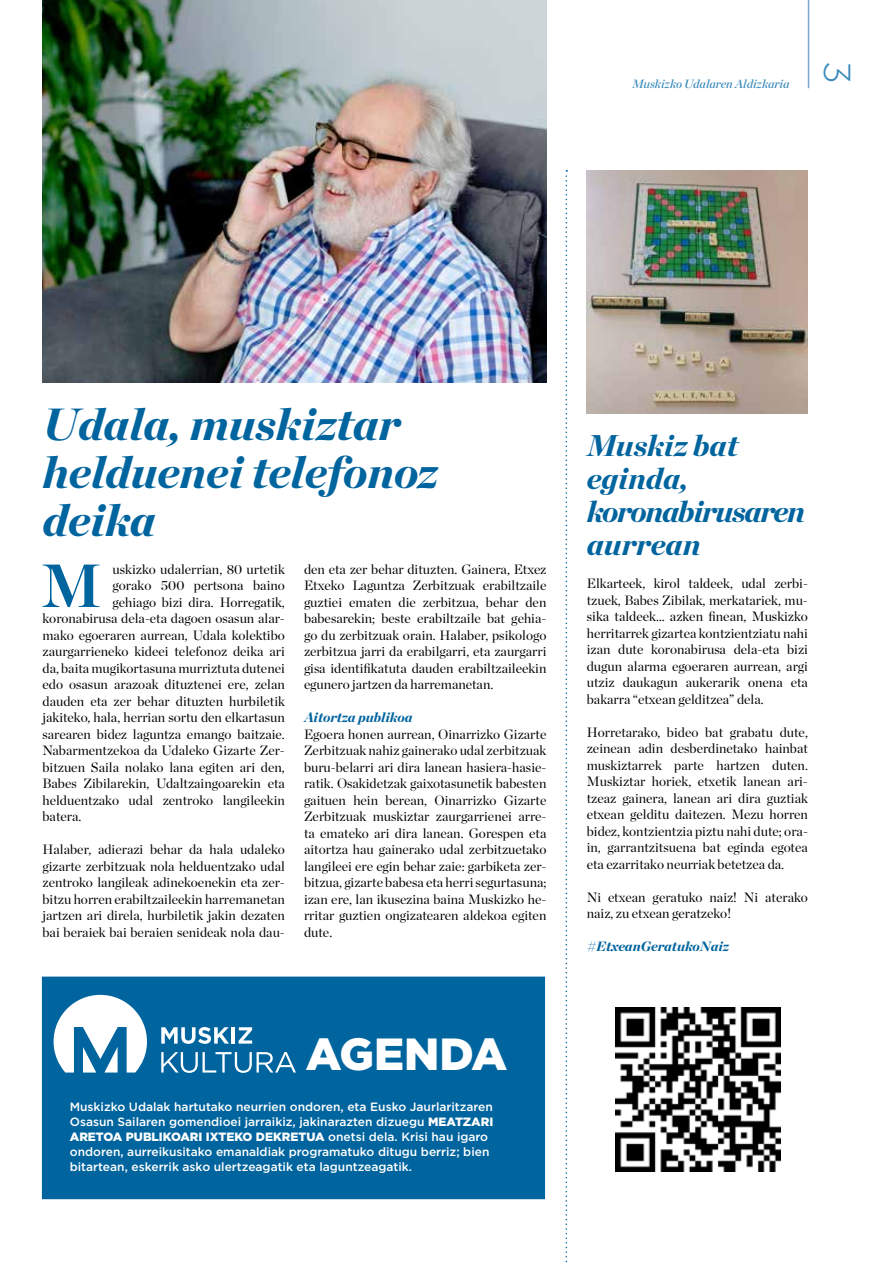
<style>
.page{position:relative;width:893px;height:1263px;background:#fff}
.page>*{position:absolute;margin:0;border:0;box-sizing:border-box;transform-origin:0 0}
.t1{font:700 60.9px "Chronicle Display";color:#00649e}
.t2{font:italic 900 45px/48px "Chronicle Display";color:#00649e}
.t3{font:900 45px "Gotham";color:#fff}
.t4{font:300 37.5px "Gotham";color:#398abb}
.t5{font:italic 900 30px/33px "Chronicle Display";letter-spacing:-.005em;color:#00649e}
.t6{font:13.5px/16.5px "Chronicle Display";color:#020100;text-align:justify}
.t7{font:13.5px "Chronicle Display";color:#000}
.t8{font:italic 900 13.5px "Chronicle Display";color:#00649e}
.t9{font:500 12px/15px "Gotham";color:#fff}
.t10{font:italic 12px "Chronicle Display Semi";color:#398abb}
.s1{font-weight:900}
</style>
<div class="page">
<hr style="left:808px;top:0;width:1px;height:88px;background:#7ba8ce">
<svg style="left:566px;top:170px;width:1px;height:1093px"></svg>
<img style="left:43px;top:0;width:503px;height:383px">
<div style="left:42px;top:976px;width:503px;height:223px;background:#00649e;border:2px solid #00649e"></div>
<svg style="left:54px;top:995px;width:93px;height:77px"></svg>
<svg style="left:161px;top:1027px;width:68px;height:17px"></svg>
<hr style="left:231px;top:1027px;width:4px;height:16px;background:#fff">
<svg style="left:239px;top:1027px;width:13px;height:16px"></svg>
<svg style="left:161px;top:1052px;width:135px;height:21px"></svg>
<img style="left:587px;top:170px;width:220px;height:243px">
<img style="left:615px;top:1007px;width:165px;height:165px">
<p class="t10" style="left:632px;top:74px;width:159px">Muskizko Udalaren Aldizkaria</p>
<h3 class="t4" style="left:861px;top:61px;width:24px;rotate:90deg">3</h3>
<h2 class="t2" style="left:43px;top:396px;width:397px">Udala, muskiztar helduenei telefonoz deika</h2>
<h1 class="t1" style="left:41px;top:536px;width:62px">M</h1>
<p class="t7" style="left:113px;top:559px;width:174px">uskizko udalerrian, 80 urtetik</p>
<p class="t7" style="left:113px;top:575px;width:174px">gorako 500 pertsona baino</p>
<p class="t7" style="left:113px;top:592px;width:174px">gehiago bizi dira. Horregatik,</p>
<p class="t7" style="left:43px;top:608px;width:244px">koronabirusa dela-eta dagoen osasun alar-</p>
<p class="t7" style="left:43px;top:625px;width:244px">mako egoeraren aurrean, Udala kolektibo</p>
<p class="t7" style="left:43px;top:641px;width:244px">zaurgarrieneko kideei telefonoz deika ari</p>
<p class="t7" style="left:43px;top:658px;width:244px">da, baita mugikortasuna murriztuta dutenei</p>
<p class="t7" style="left:43px;top:674px;width:244px">edo osasun arazoak dituztenei ere, zelan</p>
<p class="t7" style="left:43px;top:691px;width:244px">dauden eta zer behar dituzten hurbiletik</p>
<p class="t7" style="left:43px;top:707px;width:244px">jakiteko, hala, herrian sortu den elkartasun</p>
<p class="t7" style="left:43px;top:724px;width:244px">sarearen bidez laguntza emango baitzaie.</p>
<p class="t7" style="left:43px;top:740px;width:244px">Nabarmentzekoa da Udaleko Gizarte Zer-</p>
<p class="t7" style="left:43px;top:757px;width:244px">bitzuen Saila nolako lana egiten ari den,</p>
<p class="t7" style="left:43px;top:773px;width:244px">Babes Zibilarekin, Udaltzaingoarekin eta</p>
<p class="t7" style="left:43px;top:790px;width:244px">helduentzako udal zentroko langileekin</p>
<p class="t7" style="left:43px;top:806px;width:40px">batera.</p>
<p class="t6" style="left:43px;top:840px;width:244px">Halaber, adierazi behar da hala udaleko gizarte zerbitzuak nola helduentzako udal zentroko langileak adinekoenekin eta zer&shy;bitzu horren erabiltzaileekin harremanetan jartzen ari direla, hurbiletik jakin dezaten bai beraiek bai beraien senideak nola dau-</p>
<p class="t6" style="left:304px;top:560px;width:244px">den eta zer behar dituzten. Gainera, Etxez Etxeko Laguntza Zerbitzuak erabiltzaile guztiei ematen die zerbitzua, behar den babesarekin; beste erabiltzaile bat gehia&shy;go du zerbitzuak orain. Halaber, psikologo zerbitzua jarri da erabilgarri, eta zaurgarri gisa identifikatuta dauden erabiltzaileekin egunero jartzen da harremanetan.</p>
<p class="t8" style="left:304px;top:706px;width:110px">Aitortza publikoa</p>
<p class="t6" style="left:304px;top:725px;width:244px">Egoera honen aurrean, Oinarrizko Gizarte Zerbitzuak nahiz gainerako udal zerbitzuak buru-belarri ari dira lanean hasiera-hasie&shy;ratik. Osakidetzak gaixotasunetik babesten gaituen hein berean, Oinarrizko Gizarte Zerbitzuak muskiztar zaurgarrienei arre&shy;ta emateko ari dira lanean. Gorespen eta aitortza hau gainerako udal zerbitzuetako langileei ere egin behar zaie: garbiketa zer&shy;bitzua, gizarte babesa eta herri segurtasuna; izan ere, lan ikusezina baina Muskizko he&shy;rritar guztien ongizatearen aldekoa egiten dute.</p>
<h2 class="t3" style="left:306px;top:1023px;width:203px">AGENDA</h2>
<p class="t9" style="left:70px;top:1099px;width:425px">Muskizko Udalak hartutako neurrien ondoren, eta Eusko Jaurlaritzaren Osasun Sailaren gomendioei jarraikiz, jakinarazten dizuegu <span class="s1">MEATZARI ARETOA PUBLIKOARI IXTEKO DEKRETUA</span> onetsi dela. Krisi hau igaro ondoren, aurreikusitako emanaldiak programatuko ditugu berriz; bien bitartean, eskerrik asko ulertzeagatik eta laguntzeagatik.</p>
<h3 class="t5" style="left:587px;top:426px;width:220px">Muskiz bat eginda, koronabirusaren aurrean</h3>
<p class="t6" style="left:587px;top:574px;width:223px">Elkarteek, kirol taldeek, udal zerbi&shy;tzuek, Babes Zibilak, merkatariek, mu&shy;sika taldeek… azken finean, Muskizko herritarrek gizartea kontzientziatu nahi izan dute koronabirusa dela-eta bizi dugun alarma egoeraren aurrean, argi utziz daukagun aukerarik onena eta bakarra “etxean gelditzea” dela.</p>
<p class="t6" style="left:587px;top:723px;width:223px">Horretarako, bideo bat grabatu dute, zeinean adin desberdinetako hainbat muskiztarrek parte hartzen duten.<br>Muskiztar horiek, etxetik lanean ari&shy;tzeaz gainera, lanean ari dira guztiak etxean gelditu daitezen. Mezu horren bidez, kontzientzia piztu nahi dute; ora&shy;in, garrantzitsuena bat eginda egotea eta ezarritako neurriak betetzea da.</p>
<p class="t6" style="left:587px;top:888px;width:223px">Ni etxean geratuko naiz! Ni aterako naiz, zu etxean geratzeko!</p>
<p class="t8" style="left:587px;top:935px;width:144px">#EtxeanGeratukoNaiz</p>
</div>
